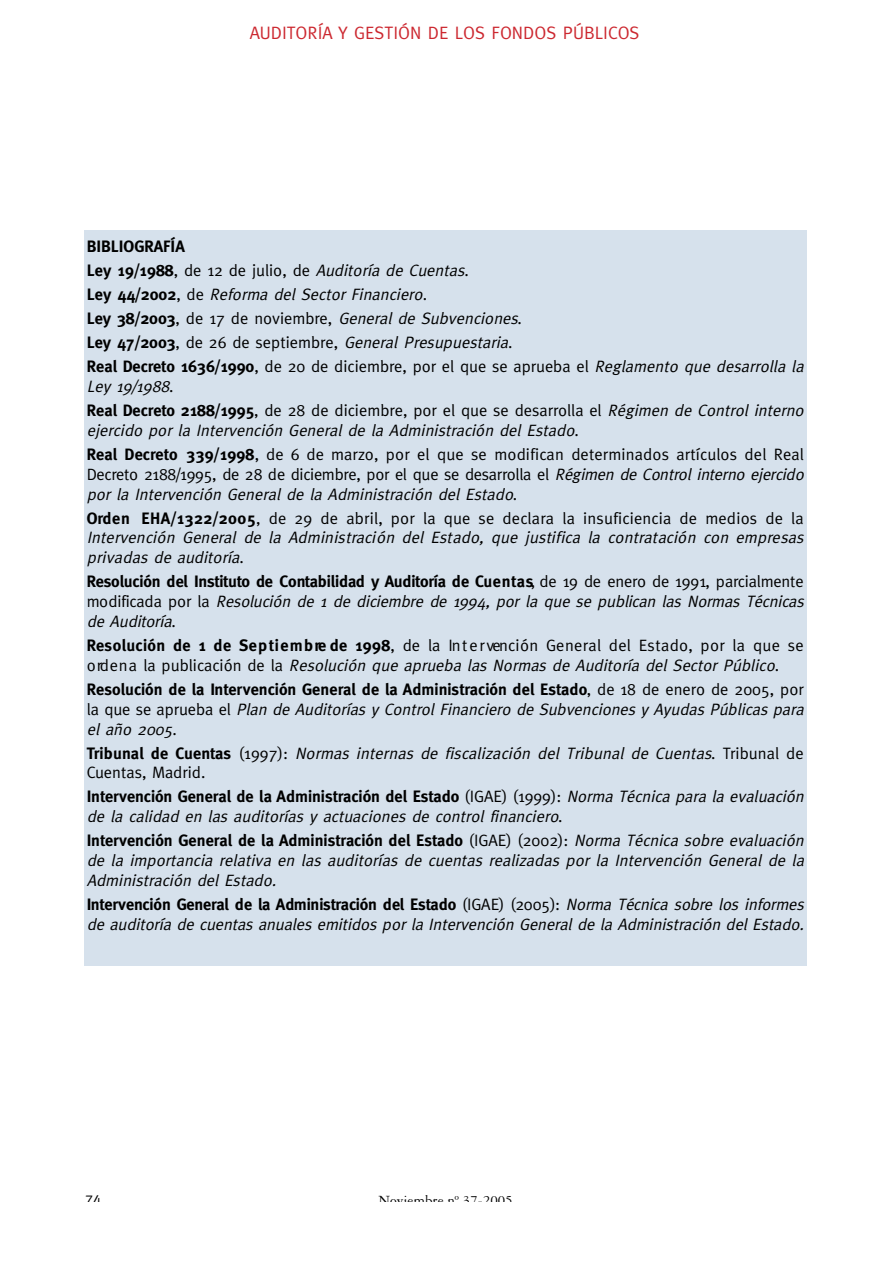
<style>
.page{position:relative;width:893px;height:1263px;background:#fff}
.page>*{position:absolute;margin:0;border:0;box-sizing:border-box;transform-origin:0 0}
.t1{font:18px "Meta";color:#cc2830}
.t2{font:italic 16.5px/19.8px "Meta";color:#000}
.t3{font:16.5px/24px "Meta";letter-spacing:.01em;color:#000}
.t4{font:15px "Garamond Three";color:#000}
.t5{font:15px "Meta";color:#000}
.s1{font-weight:700;font-style:normal}
.s2{font-style:normal}
.s3{font-style:italic}
.s4{font-weight:700}
</style>
<div class="page">
<div style="left:84px;top:230px;width:722px;height:735px;background:#d6e1ec"></div>
<p class="t1" style="left:250px;top:25px;width:391px">AUDITORÍA Y GESTIÓN DE LOS FONDOS PÚBLICOS</p>
<p class="t2" style="left:87px;top:235px;width:722px;line-height:24px"><span class="s1">BIBLIOGRAFÍA<br>Ley 19/1988</span><span class="s2">, de 12 de julio, de</span> Auditoría de Cuentas<span class="s2">.<br></span><span class="s1">L ey 4 4/2 0 0 2</span> <span class="s2">, d e</span> Reforma del Sector Financiero<span class="s2">.<br></span><span class="s1">Ley 38/2003</span><span class="s2">, de 17 de noviembre,</span> General de Subvenciones<span class="s2">.<br></span><span class="s1">Ley 47/2003</span><span class="s2">, de 26 de septiembre,</span> General Presupuestaria<span class="s2">.<br></span><span class="s1">Real Decreto 1636/1990</span><span class="s2">, de 20 de diciembre, por el que se aprueba el</span> Reglamento que desarrolla la</p>
<p class="t3" style="left:87px;top:375px;width:722px"><span class="s3">Ley 19/1988</span>.<br><span class="s4">Real Decreto 2188/1995</span>, de 28 de diciembre, por el que se desarrolla el <span class="s3">Régimen de Control interno</span></p>
<p class="t3" style="left:87px;top:419px;width:718px"><span class="s3">ejercido por la Intervención General de la Administración del Estado</span>.<br><span class="s4">Real Decreto 339/1998</span>, de 6 de marzo, por el que se modifican determinados artículos del Real</p>
<p class="t2" style="left:87px;top:465px;width:722px"><span class="s2">De creto 2188/1995, de 28 de diciembre, por el que se desarrolla el</span> Régimen de Control interno ejercido por la Intervención General de la Administración del Estado<span class="s2">.</span></p>
<p class="t2" style="left:87px;top:509px;width:722px"><span class="s1">Orden EHA/1322/2005</span><span class="s2">, de 29 de abril, por la que se declara la insuficiencia de medios de la<br></span>Intervención General de la Administración del Estado, que justifica la contratación con empresas privadas de auditoría<span class="s2">.</span></p>
<p class="t2" style="left:87px;top:572px;width:722px"><span class="s1">Resolución del Instituto de Contabilidad y Auditoría de Cu e n ta s</span><span class="s2">, de 19 de enero de 1991, parcia lm e n te m o d i fi c a d a p o r l a</span> Resolución de 1 de diciembre de 1994, por la que se publican las Normas Técnicas de Auditoría<span class="s2">.</span></p>
<p class="t3" style="left:87px;top:636px;width:718px;line-height:19.8px"><span class="s4">Resolución de 1 de Se p t i e m b re de 1998</span>, de la In t e r vención General del Estado, por la que se o rd e n a l a p u b l i c a c i ó n d e l a <span class="s3">Resolución que aprueba las Normas de Auditoría del Sector Público</span>.</p>
<p class="t2" style="left:87px;top:680px;width:722px"><span class="s1">Resolución de la Intervención General de la Administración del Estado</span><span class="s2">, de 18 de enero de 2005, por l a q u e s e a p r u e b a e l</span> Plan de Auditorías y Control Financiero de Subvenciones y Ayudas Públicas para el año 2005<span class="s2">.</span></p>
<p class="t2" style="left:87px;top:744px;width:718px"><span class="s1">Tri b u n a l d e C u e n tas</span> <span class="s2">(1 9 9 7) :</span> Normas internas de fiscalización del Tribunal de Cuentas<span class="s2">. Tr i b u n a l d e<br>Cuentas, Madrid.</span></p>
<p class="t2" style="left:87px;top:788px;width:722px"><span class="s1">Intervención General de la Administración del Estado</span> <span class="s2">(IGAE) (1999):</span> Norma Técnica para la evaluación de la calidad en las auditorías y actuaciones de control financiero<span class="s2">.</span></p>
<p class="t2" style="left:87px;top:831px;width:722px;text-align:justify"><span class="s1">Intervención General de la Administración del Estado</span> <span class="s2">(IGAE) (2002):</span> Norma Técnica sobre evaluación de la importancia relativa en las auditorías de cuentas realizadas por la Intervención General de la Administración del Estado.</p>
<p class="t2" style="left:87px;top:895px;width:722px"><span class="s1">In te rvención General de la Administración del Estado</span> <span class="s2">(IGAE) (2005):</span> Norma Técnica sobre los informes de auditoría de cuentas anuales emitidos por la Intervención General de la Administración del Estado.</p>
<p class="t5" style="left:85px;top:1191px;width:18px">74</p>
<p class="t4" style="left:378px;top:1195px;width:136px">Noviembre nº 37-2005</p>
</div>
